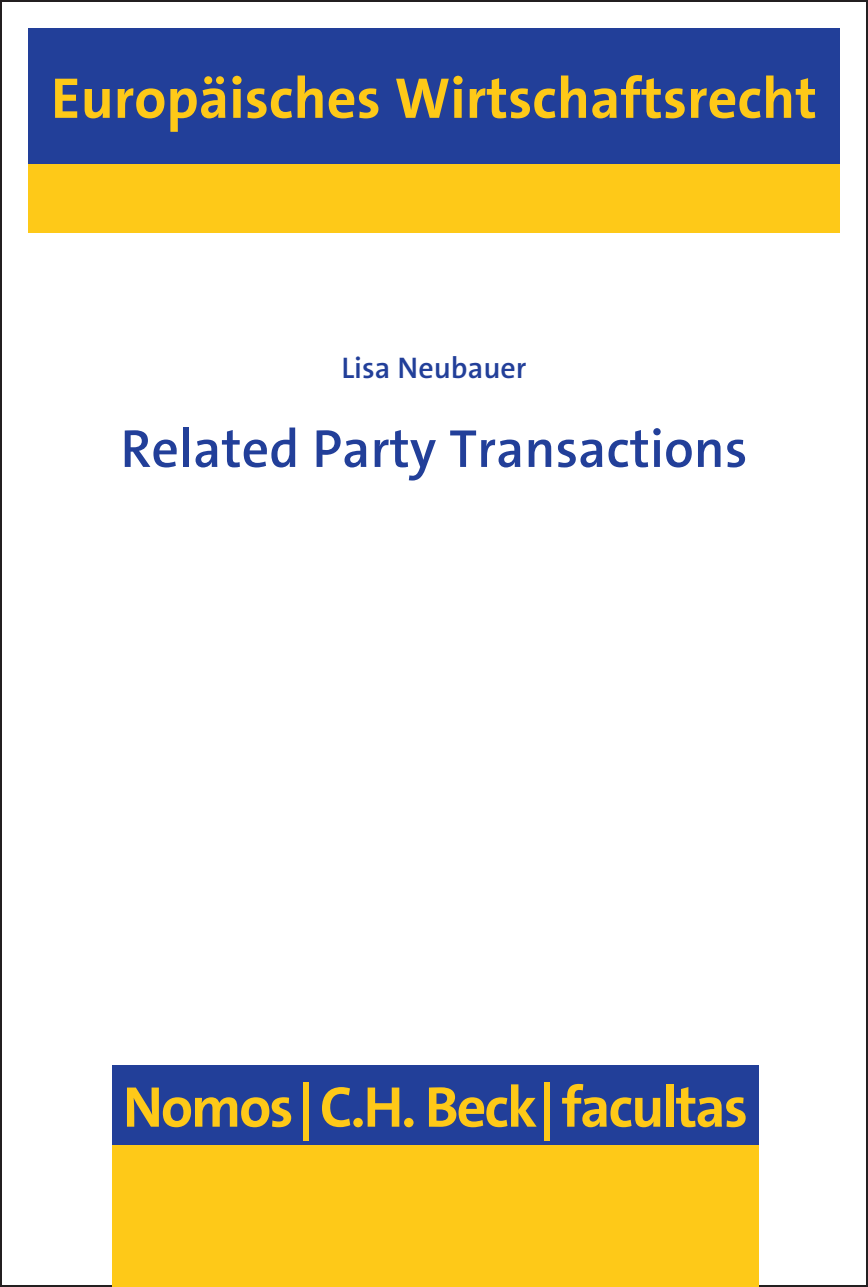
<style>
.page{position:relative;width:868px;height:1287px;background:#fff}
.page>*{position:absolute;margin:0;border:0;box-sizing:border-box;transform-origin:0 0}
.t1{font:700 58px "The Sans C5";color:#fec918}
.t2{font:700 58px "The Sans C5";letter-spacing:-.035em;color:#fec918}
.t3{font:600 54px "The Sans C5";color:#223f99}
.t4{font:600 30px "The Sans C5";color:#223f99}
</style>
<div class="page">
<div style="left:28px;top:28px;width:811px;height:136px;background:#223f99"></div>
<div style="left:28px;top:164px;width:811px;height:68px;background:#fec918"></div>
<div style="left:112px;top:1142px;width:646px;height:145px;background:#fec918"></div>
<div style="left:112px;top:1065px;width:646px;height:80px;background:#223f99"></div>
<p class="t1" style="left:51px;top:61px;width:767px">Europäisches Wirtschaftsrecht</p>
<p class="t4" style="left:341px;top:348px;width:187px">Lisa Neubauer</p>
<p class="t3" style="left:120px;top:414px;width:628px">Related Party Transactions</p>
<p class="t2" style="left:123px;top:1070px;width:626px">Nomos|C.H. Beck |facultas</p>
</div>
